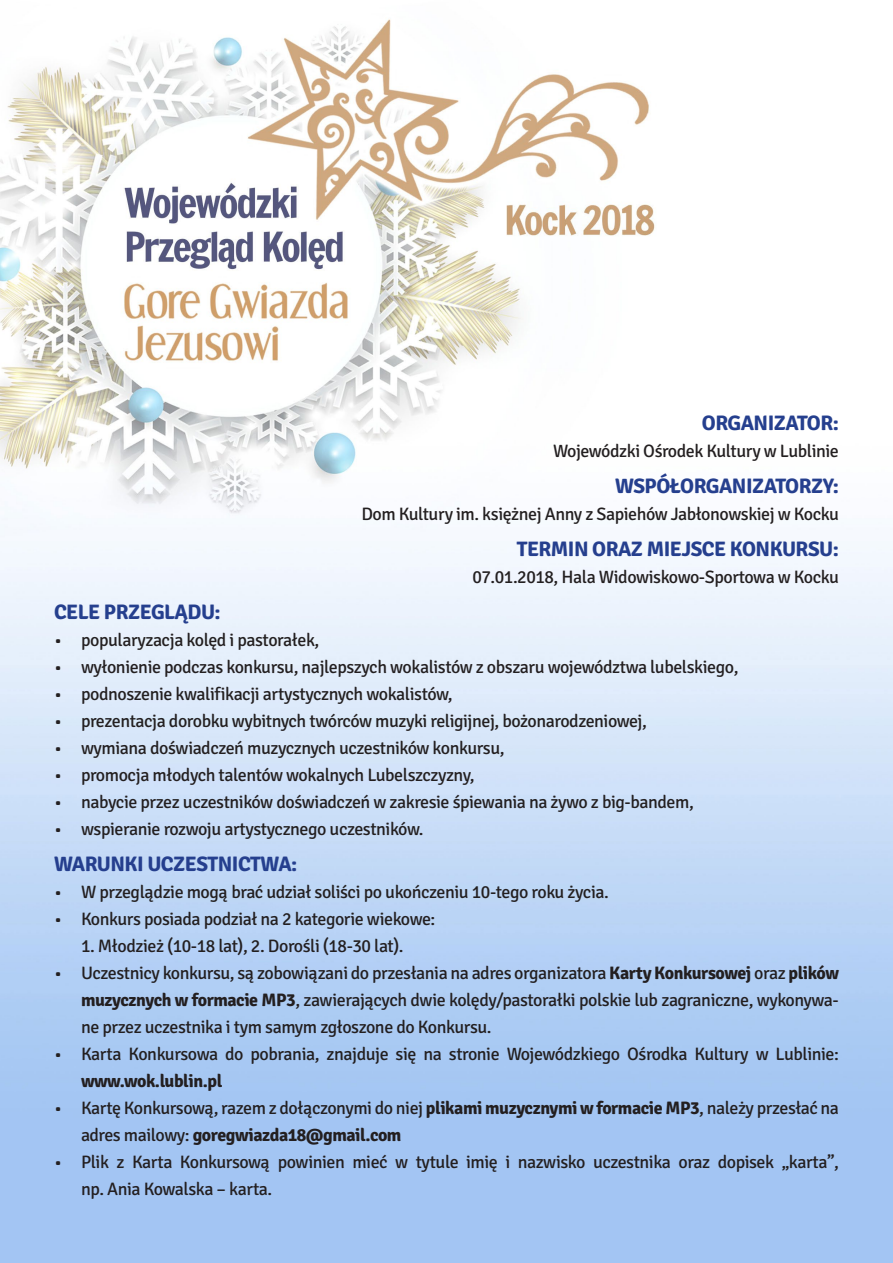
<style>
.page{position:relative;width:893px;height:1263px;background:#fff}
.page>*{position:absolute;margin:0;border:0;box-sizing:border-box;transform-origin:0 0}
.t1{font:700 21px "Signika";letter-spacing:-.025em;color:#253f8e}
.t2{font:18px/27px "Signika";letter-spacing:-.025em;color:#231f20}
.t3{font:700 18px "Signika";letter-spacing:-.025em;color:#231f20}
.s1{font-weight:700}
</style>
<div class="page">
<img style="left:0;top:19px;width:893px;height:1244px">
<p class="t1" style="left:702px;top:410px;width:139px">ORGANIZATOR:</p>
<p class="t2" style="left:553px;top:438px;width:287px">Wojewódzki Ośrodek Kultury w Lublinie</p>
<p class="t1" style="left:615px;top:473px;width:225px">WSPÓŁORGANIZATORZY:</p>
<p class="t2" style="left:361px;top:501px;width:479px">Dom Kultury im. księżnej Anny z Sapiehów Jabłonowskiej w Kocku</p>
<p class="t1" style="left:517px;top:536px;width:324px">TERMIN ORAZ MIEJSCE KONKURSU:</p>
<p class="t2" style="left:472px;top:564px;width:368px">07.01.2018, Hala Widowiskowo-Sportowa w Kocku</p>
<p class="t1" style="left:54px;top:599px;width:168px">CELE PRZEGLĄDU:</p>
<p class="t2" style="left:54px;top:627px;width:267px">• popularyzacja kolęd i pastorałek,</p>
<p class="t2" style="left:54px;top:654px;width:686px">• wyłonienie podczas konkursu, najlepszych wokalistów z obszaru województwa lubelskiego,</p>
<p class="t2" style="left:54px;top:681px;width:400px">• podnoszenie kwalifikacji artystycznych wokalistów,</p>
<p class="t2" style="left:54px;top:708px;width:594px">• prezentacja dorobku wybitnych twórców muzyki religijnej, bożonarodzeniowej,</p>
<p class="t2" style="left:54px;top:735px;width:452px">• wymiana doświadczeń muzycznych uczestników konkursu,</p>
<p class="t2" style="left:54px;top:762px;width:422px">• promocja młodych talentów wokalnych Lubelszczyzny,</p>
<p class="t2" style="left:54px;top:789px;width:641px">• nabycie przez uczestników doświadczeń w zakresie śpiewania na żywo z big-bandem,</p>
<p class="t2" style="left:54px;top:816px;width:371px">• wspieranie rozwoju artystycznego uczestników.</p>
<p class="t1" style="left:54px;top:851px;width:245px">WARUNKI UCZESTNICTWA:</p>
<p class="t2" style="left:54px;top:879px;width:556px">• W przeglądzie mogą brać udział soliści po ukończeniu 10-tego roku życia.</p>
<p class="t2" style="left:54px;top:906px;width:383px">• Konkurs posiada podział na 2 kategorie wiekowe:</p>
<p class="t2" style="left:81px;top:933px;width:324px">1. Młodzież (10-18 lat), 2. Dorośli (18-30 lat).</p>
<p class="t2" style="left:81px;top:960px;width:759px;text-align:justify;text-indent:-27px">• Uczestnicy konkursu, są zobowiązani do przesłania na adres organizatora <span class="s1">Karty Konkursowej</span> oraz <span class="s1">plików muzycznych w formacie MP3</span>, zawierających dwie kolędy/pastorałki polskie lub zagraniczne, wykonywa&shy;ne przez uczestnika i tym samym zgłoszone do Konkursu.</p>
<p class="t2" style="left:54px;top:1041px;width:786px">• Karta Konkursowa do pobrania, znajduje się na stronie Wojewódzkiego Ośrodka Kultury w Lublinie:</p>
<p class="t3" style="left:81px;top:1070px;width:143px">www.wok.lublin.pl</p>
<p class="t2" style="left:81px;top:1095px;width:759px;text-indent:-27px">• Kartę Konkursową, razem z dołączonymi do niej <span class="s1">plikami muzycznymi w formacie MP3</span>, należy przesłać na adres mailowy: <span class="s1">goregwiazda18@gmail.com</span></p>
<p class="t2" style="left:81px;top:1149px;width:759px;text-indent:-27px">• Plik z Karta Konkursową powinien mieć w tytule imię i nazwisko uczestnika oraz dopisek „karta”, np. Ania Kowalska – karta.</p>
</div>
